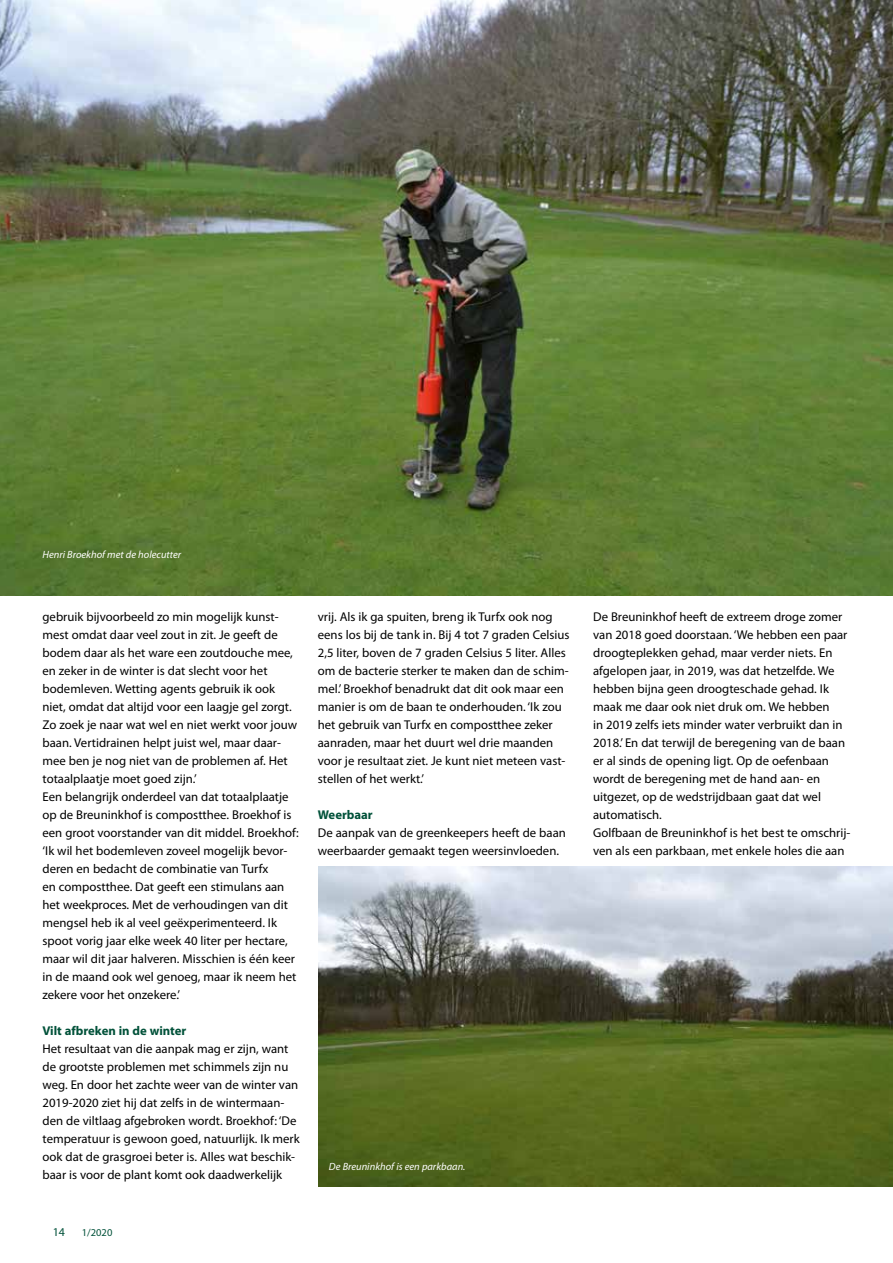
<style>
.page{position:relative;width:893px;height:1263px;background:#fff}
.page>*{position:absolute;margin:0;border:0;box-sizing:border-box;transform-origin:0 0}
.t1{font:12.75px/18px "Myriad Pro";color:#000}
.t2{font:700 12.75px "Myriad Pro";color:#005139}
.t3{font:12px "Myriad Pro";color:#005139}
.t4{font:italic 10.5px "Myriad Pro";color:#fff}
.t5{font:10.5px "Myriad Pro";color:#005139}
</style>
<div class="page">
<img style="left:0;top:0;width:893px;height:595px">
<img style="left:319px;top:867px;width:574px;height:319px">
<p class="t4" style="left:43px;top:548px;width:140px">Henri Broekhof met de holecutter</p>
<p class="t1" style="left:43px;top:608px;width:258px">gebruik bijvoorbeeld zo min mogelijk kunst&shy;mest omdat daar veel zout in zit. Je geeft de bodem daar als het ware een zoutdouche mee, en zeker in de winter is dat slecht voor het bodemleven. Wetting agents gebruik ik ook niet, omdat dat altijd voor een laagje gel zorgt.<br>Zo zoek je naar wat wel en niet werkt voor jouw baan. Vertidrainen helpt juist wel, maar daar&shy;mee ben je nog niet van de problemen af. Het totaalplaatje moet goed zijn.’<br>Een belangrijk onderdeel van dat totaalplaatje op de Breuninkhof is compostthee. Broekhof is een groot voorstander van dit middel. Broekhof: ‘Ik wil het bodemleven zoveel mogelijk bevor&shy;deren en bedacht de combinatie van Turfx<br>en compostthee. Dat geeft een stimulans aan het weekproces. Met de verhoudingen van dit mengsel heb ik al veel geëxperimenteerd. Ik spoot vorig jaar elke week 40 liter per hectare, maar wil dit jaar halveren. Misschien is één keer in de maand ook wel genoeg, maar ik neem het zekere voor het onzekere.’</p>
<p class="t2" style="left:43px;top:1022px;width:145px">Vilt afbreken in de winter</p>
<p class="t1" style="left:43px;top:1040px;width:259px">Het resultaat van die aanpak mag er zijn, want de grootste problemen met schimmels zijn nu weg. En door het zachte weer van de winter van 2019-2020 ziet hij dat zelfs in de wintermaan&shy;den de viltlaag afgebroken wordt. Broekhof: ‘De temperatuur is gewoon goed, natuurlijk. Ik merk ook dat de grasgroei beter is. Alles wat beschik&shy;baar is voor de plant komt ook daadwerkelijk</p>
<p class="t1" style="left:318px;top:608px;width:253px">vrij. Als ik ga spuiten, breng ik Turfx ook nog eens los bij de tank in. Bij 4 tot 7 graden Celsius 2,5 liter, boven de 7 graden Celsius 5 liter. Alles om de bacterie sterker te maken dan de schim&shy;mel.’ Broekhof benadrukt dat dit ook maar een manier is om de baan te onderhouden. ‘Ik zou het gebruik van Turfx en compostthee zeker aanraden, maar het duurt wel drie maanden voor je resultaat ziet. Je kunt niet meteen vast&shy;stellen of het werkt.’</p>
<p class="t2" style="left:318px;top:807px;width:56px">Weerbaar</p>
<p class="t1" style="left:318px;top:824px;width:250px">De aanpak van de greenkeepers heeft de baan weerbaarder gemaakt tegen weersinvloeden.</p>
<p class="t4" style="left:329px;top:1160px;width:138px">De Breuninkhof is een parkbaan.</p>
<p class="t3" style="left:53px;top:1224px;width:14px">14</p>
<p class="t5" style="left:82px;top:1226px;width:32px">1/2020</p>
<p class="t1" style="left:593px;top:608px;width:259px">De Breuninkhof heeft de extreem droge zomer van 2018 goed doorstaan. ‘We hebben een paar droogteplekken gehad, maar verder niets. En afgelopen jaar, in 2019, was dat hetzelfde. We hebben bijna geen droogteschade gehad. Ik maak me daar ook niet druk om. We hebben<br>in 2019 zelfs iets minder water verbruikt dan in 2018.’ En dat terwijl de beregening van de baan er al sinds de opening ligt. Op de oefenbaan wordt de beregening met de hand aan- en uitgezet, op de wedstrijdbaan gaat dat wel automatisch.<br>Golfbaan de Breuninkhof is het best te omschrij&shy;ven als een parkbaan, met enkele holes die aan</p>
</div>
